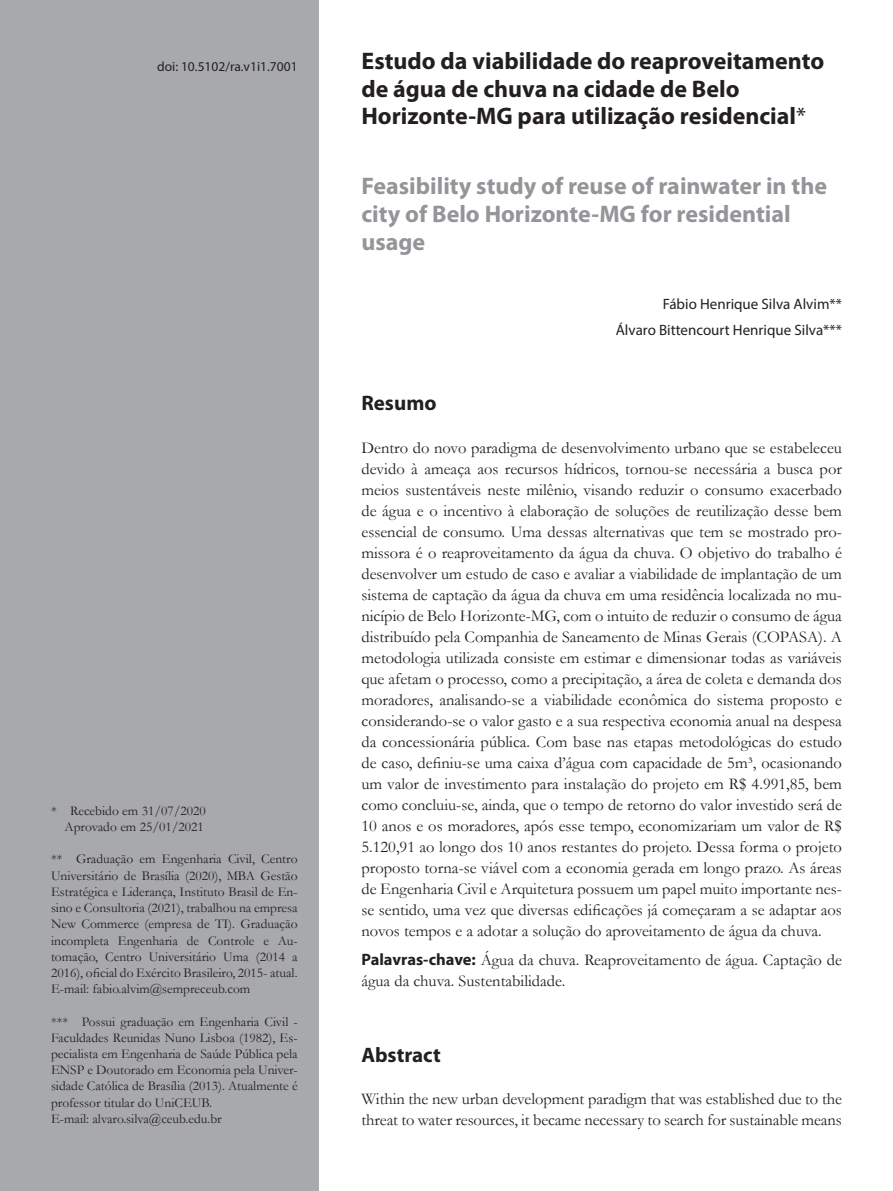
<style>
.page{position:relative;width:893px;height:1191px;background:#fff}
.page>*{position:absolute;margin:0;border:0;box-sizing:border-box;transform-origin:0 0}
.Tit{font:700 24px/27.6px "Myriad Pro";color:#231f20}
.Tit2{font:700 24px/27.6px "Myriad Pro";color:#939598}
.subt_resumo{font:700 21px "Myriad Pro";color:#231f20}
.text_sem_recuo{font:16.5px/21px "Garamond";letter-spacing:-.005em;color:#231f20}
.Myriad_10{font:15px "Myriad Pro";color:#231f20}
.rodape{font:13.5px/16.2px "Garamond";color:#231f20;text-align:justify}
.Doi{font:13.5px "Myriad Pro";color:#231f20}
.s1{font-weight:400}
.s2{font-family:"Myriad Pro";font-weight:700}
</style>
<div class="page">
<div style="left:0;top:0;width:319px;height:1191px;background:#a8a9ad"></div>
<p class="Doi" style="left:157px;top:58px;width:142px">doi: 10.5102/ra.v1i1.7001</p>
<p class="Tit" style="left:361px;top:46px;width:464px">Estudo da viabilidade do reaproveitamento de água de chuva na cidade de Belo<br>Horizonte-MG para utilização residencial<span class="s1">*</span></p>
<p class="Tit2" style="left:361px;top:172px;width:467px">Feasibility study of reuse of rainwater in the city of Belo Horizonte-MG for residential usage</p>
<p class="rodape" style="left:51px;top:802px;width:156px">* Recebido em 31/07/2020</p>
<p class="rodape" style="left:65px;top:818px;width:141px">Aprovado em 25/01/2021</p>
<p class="rodape" style="left:51px;top:850px;width:248px">** Graduação em Engenharia Civil, Centro Universitário de Brasília (2020), MBA Gestão Estratégica e Liderança, Instituto Brasil de En&shy;sino e Consultoria (2021), trabalhou na empresa New Commerce (empresa de TI). Graduação incompleta Engenharia de Controle e Au&shy;tomação, Centro Universitário Uma (2014 a 2016), oficial do Exército Brasileiro, 2015- atual.</p>
<p class="rodape" style="left:51px;top:980px;width:201px">E-mail: fabio.alvim@sempreceub.com</p>
<p class="rodape" style="left:51px;top:1012px;width:248px">*** Possui graduação em Engenharia Civil - Faculdades Reunidas Nuno Lisboa (1982), Es&shy;pecialista em Engenharia de Saúde Pública pela ENSP e Doutorado em Economia pela Univer&shy;sidade Católica de Brasília (2013). Atualmente é professor titular do UniCEUB.</p>
<p class="rodape" style="left:51px;top:1110px;width:172px">E-mail: alvaro.silva@ceub.edu.br</p>
<p class="Myriad_10" style="left:663px;top:295px;width:181px">Fábio Henrique Silva Alvim**</p>
<p class="Myriad_10" style="left:616px;top:321px;width:228px">Álvaro Bittencourt Henrique Silva***</p>
<p class="subt_resumo" style="left:361px;top:389px;width:77px">Resumo</p>
<p class="text_sem_recuo" style="left:361px;top:436px;width:482px;text-align:justify">Dentro do novo paradigma de desenvolvimento urbano que se estabeleceu devido à ameaça aos recursos hídricos, tornou-se necessária a busca por meios sustentáveis neste milênio, visando reduzir o consumo exacerbado de água e o incentivo à elaboração de soluções de reutilização desse bem essencial de consumo. Uma dessas alternativas que tem se mostrado pro&shy;missora é o reaproveitamento da água da chuva. O objetivo do trabalho é desenvolver um estudo de caso e avaliar a viabilidade de implantação de um sistema de captação da água da chuva em uma residência localizada no mu&shy;nicípio de Belo Horizonte-MG, com o intuito de reduzir o consumo de água distribuído pela Companhia de Saneamento de Minas Gerais (COPASA). A metodologia utilizada consiste em estimar e dimensionar todas as variáveis que afetam o processo, como a precipitação, a área de coleta e demanda dos moradores, analisando-se a viabilidade econômica do sistema proposto e considerando-se o valor gasto e a sua respectiva economia anual na despesa da concessionária pública. Com base nas etapas metodológicas do estudo de caso, definiu-se uma caixa d’água com capacidade de 5m³, ocasionando um valor de investimento para instalação do projeto em R$ 4.991,85, bem como concluiu-se, ainda, que o tempo de retorno do valor investido será de 10 anos e os moradores, após esse tempo, economizariam um valor de R$ 5.120,91 ao longo dos 10 anos restantes do projeto. Dessa forma o projeto proposto torna-se viável com a economia gerada em longo prazo. As áreas de Engenharia Civil e Arquitetura possuem um papel muito importante nes&shy;se sentido, uma vez que diversas edificações já começaram a se adaptar aos novos tempos e a adotar a solução do aproveitamento de água da chuva.</p>
<p class="text_sem_recuo" style="left:361px;top:949px;width:482px"><span class="s2">Palavras-chave:</span> Água da chuva. Reaproveitamento de água. Captação de água da chuva. Sustentabilidade.</p>
<p class="subt_resumo" style="left:361px;top:1040px;width:81px">Abstract</p>
<p class="text_sem_recuo" style="left:361px;top:1087px;width:482px">Within the new urban development paradigm that was established due to the threat to water resources, it became necessary to search for sustainable means</p>
</div>
